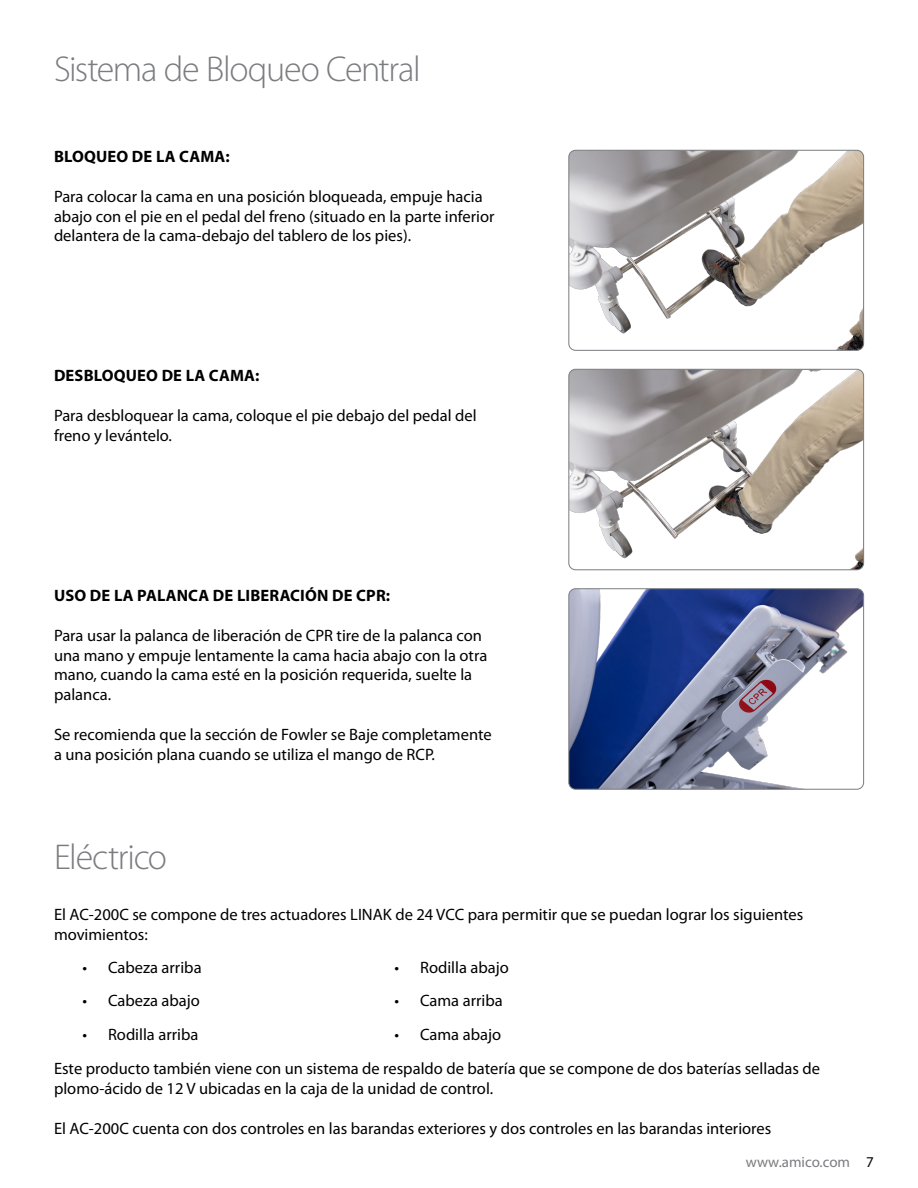
<style>
.page{position:relative;width:918px;height:1188px;background:#fff}
.page>*{position:absolute;margin:0;border:0;box-sizing:border-box;transform-origin:0 0}
.inner_subhead{font:300 36px "Myriad Pro";letter-spacing:-.035em;color:#7b7c7f}
.body_text{font:16.5px/19.8px "Myriad Pro";color:#000}
.bold_subhead{font:700 16.5px "Myriad Pro";letter-spacing:.01em;color:#000}
.t1{font:15px "Myriad Pro";color:#7b7c7f}
.s1{color:#000}
</style>
<div class="page">
<img style="left:569px;top:150px;width:295px;height:200px">
<div style="left:568px;top:150px;width:296px;height:201px;border:1px solid #7b7c7f;border-radius:7px"></div>
<img style="left:569px;top:369px;width:295px;height:201px">
<div style="left:568px;top:369px;width:296px;height:201px;border:1px solid #7b7c7f;border-radius:7px"></div>
<img style="left:570px;top:589px;width:293px;height:200px">
<div style="left:568px;top:588px;width:296px;height:202px;border:1px solid #7b7c7f;border-radius:7px"></div>
<p class="inner_subhead" style="left:54px;top:47px;width:368px">Sistema de Bloqueo Central</p>
<p class="bold_subhead" style="left:54px;top:146px;width:177px">BLOQUEO DE LA CAMA:</p>
<p class="body_text" style="left:54px;top:186px;width:442px">Para colocar la cama en una posición bloqueada, empuje hacia abajo con el pie en el pedal del freno (situado en la parte inferior delantera de la cama-debajo del tablero de los pies).</p>
<p class="bold_subhead" style="left:54px;top:365px;width:207px">DESBLOQUEO DE LA CAMA:</p>
<p class="body_text" style="left:54px;top:406px;width:424px">Para desbloquear la cama, coloque el pie debajo del pedal del freno y levántelo.</p>
<p class="bold_subhead" style="left:54px;top:584px;width:338px">USO DE LA PALANCA DE LIBERACIÓN DE CPR:</p>
<p class="body_text" style="left:54px;top:625px;width:435px">Para usar la palanca de liberación de CPR tire de la palanca con una mano y empuje lentamente la cama hacia abajo con la otra mano, cuando la cama esté en la posición requerida, suelte la palanca.</p>
<p class="body_text" style="left:54px;top:725px;width:439px">Se recomienda que la sección de Fowler se Baje completamente a una posición plana cuando se utiliza el mango de RCP.</p>
<p class="inner_subhead" style="left:54px;top:836px;width:115px">Eléctrico</p>
<p class="body_text" style="left:54px;top:905px;width:751px">El AC-200C se compone de tres actuadores LINAK de 24 VCC para permitir que se puedan lograr los siguientes movimientos:</p>
<p class="body_text" style="left:82px;top:957px;width:121px">• Cabeza arriba</p>
<p class="body_text" style="left:82px;top:991px;width:119px">• Cabeza abajo</p>
<p class="body_text" style="left:82px;top:1024px;width:117px">• Rodilla arriba</p>
<p class="body_text" style="left:395px;top:957px;width:116px">• Rodilla abajo</p>
<p class="body_text" style="left:395px;top:991px;width:110px">• Cama arriba</p>
<p class="body_text" style="left:395px;top:1024px;width:108px">• Cama abajo</p>
<p class="body_text" style="left:54px;top:1058px;width:768px">Este producto también viene con un sistema de respaldo de batería que se compone de dos baterías selladas de plomo-ácido de 12 V ubicadas en la caja de la unidad de control.</p>
<p class="body_text" style="left:54px;top:1118px;width:719px">El AC-200C cuenta con dos controles en las barandas exteriores y dos controles en las barandas interiores</p>
<p class="t1" style="left:746px;top:1152px;width:129px">www.amico.com <span class="s1">7</span></p>
</div>
